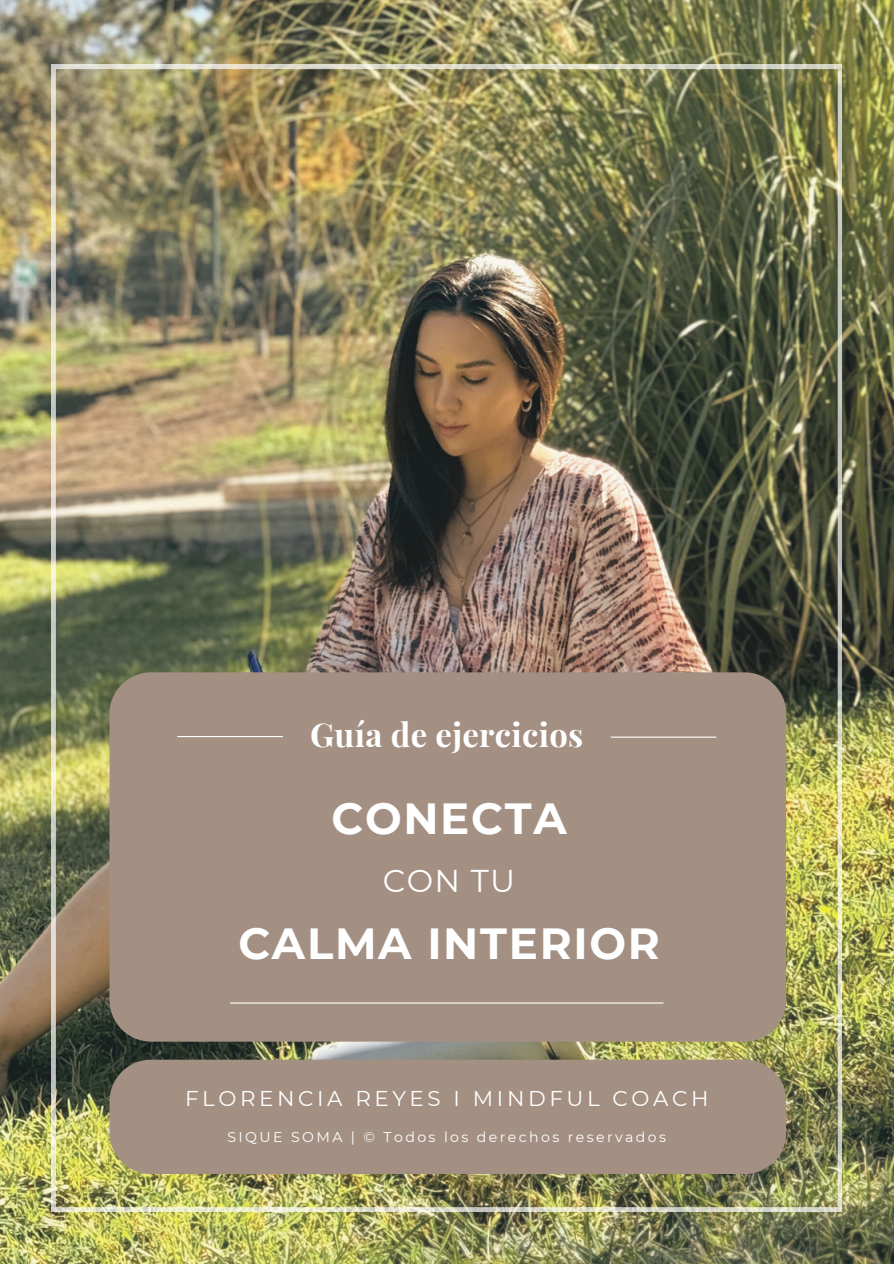
<style>
.page{position:relative;width:894px;height:1264px;background:#fff}
.page>*{position:absolute;margin:0;border:0;box-sizing:border-box;transform-origin:0 0}
.t1{font:700 43.5px "Montserrat";letter-spacing:.04em;color:#fff}
.t2{font:700 32.85px "Playfair Display";letter-spacing:.01em;color:#fff}
.t3{font:31.5px "Montserrat";color:#fff}
.t4{font:21.45px "Montserrat";letter-spacing:.17em;color:#fff}
.t5{font:14.1px "Montserrat";letter-spacing:.17em;color:#fff}
</style>
<div class="page">
<img style="left:0;top:0;width:893px;height:1263px">
<img style="left:51px;top:65px;width:790px;height:1146px">
<div style="left:109px;top:1059px;width:677px;height:115px;background:#a39083"></div>
<div style="left:109px;top:672px;width:677px;height:369px;background:#a39083"></div>
<hr style="left:177px;top:736px;width:106px;height:1px;background:#fff">
<hr style="left:610px;top:736px;width:106px;height:1px;background:#fff">
<hr style="left:230px;top:1002px;width:433px;height:1px;background:#fff">
<h3 class="t2" style="left:310px;top:711px;width:275px">Guía de ejercicios</h3>
<h2 class="t1" style="left:331px;top:791px;width:237px">CONECTA</h2>
<h1 class="t3" style="left:383px;top:861px;width:134px">CON TU</h1>
<h1 class="t1" style="left:238px;top:917px;width:423px">CALMA INTERIOR</h1>
<p class="t4" style="left:185px;top:1085px;width:525px">FLORENCIA REYES I MINDFUL COACH</p>
<h4 class="t5" style="left:227px;top:1128px;width:440px">SIQUE SOMA | © Todos los derechos reservados</h4>
</div>
